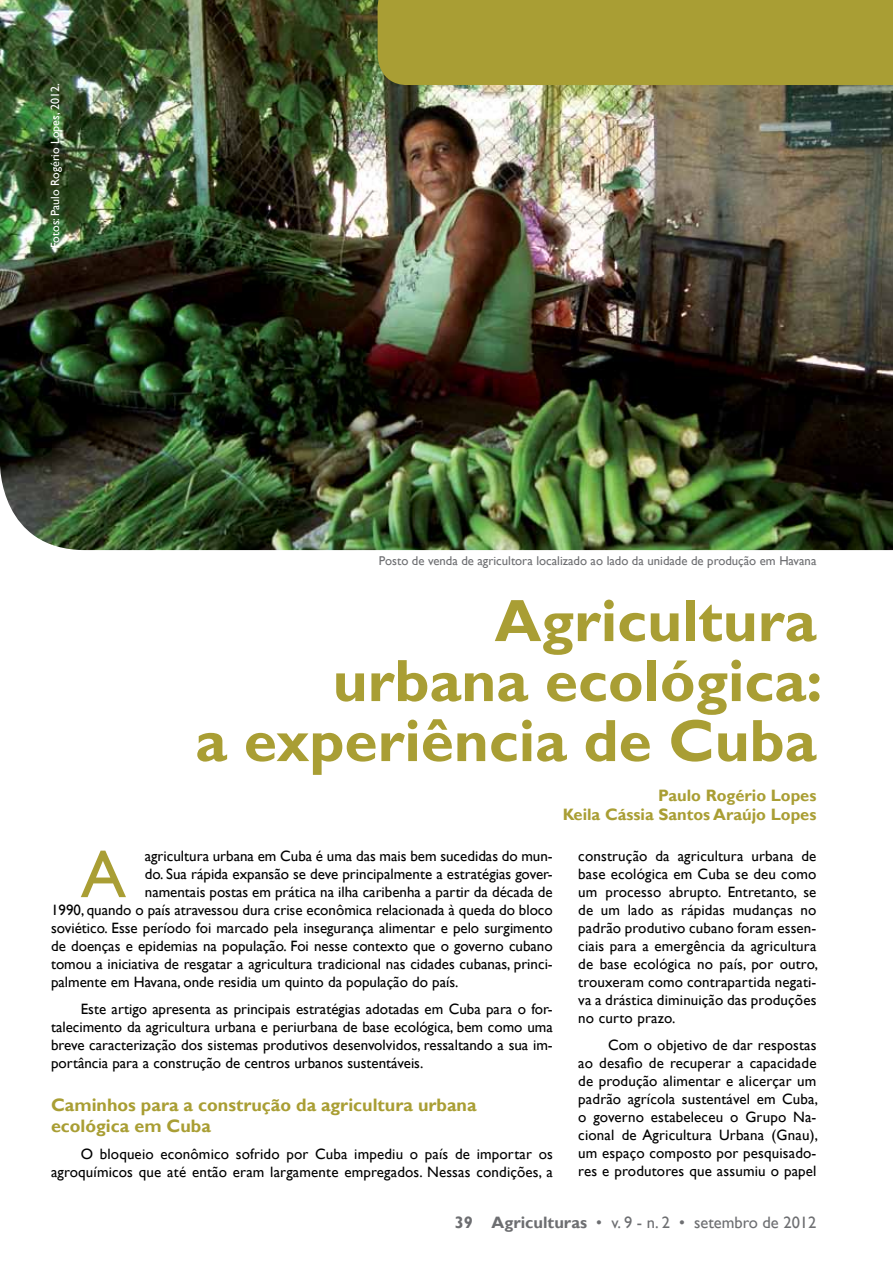
<style>
.page{position:relative;width:893px;height:1263px;background:#fff}
.page>*{position:absolute;margin:0;border:0;box-sizing:border-box;transform-origin:0 0}
.t1{font:67.8px "Gill Sans";color:#a99e34}
.t2{font:700 60px/60px "Gill Sans";color:#a99e34;text-align:right}
.t3{font:700 18px/21.6px "Gill Sans";color:#a99e34}
.t4{font:700 16.5px/19.8px "Gill Sans";color:#a99e34;text-align:right}
.t5{font:16.5px "Gill Sans";color:#6d6e71}
.t6{font:15px/18px "Gill Sans";color:#000;text-align:justify}
.t7{font:12.75px "Gill Sans";color:#6d6e71}
.t8{font:12px "Gill Sans";color:#fff}
.s1{font-weight:700}
</style>
<div class="page">
<img style="left:0;top:0;width:893px;height:550px">
<div style="left:378px;top:0;width:515px;height:85px;background:#a99e34"></div>
<p class="t8" style="left:48px;top:248px;width:166px;rotate:-90deg">Fotos: Paulo Rogério Lopes, 2012.</p>
<p class="t7" style="left:379px;top:553px;width:439px">Posto de venda de agricultora localizado ao lado da unidade de produção em Havana</p>
<h2 class="t2" style="left:195px;top:592px;width:629px">Agricultura<br>urbana ecológica:<br>a experiência de Cuba</h2>
<p class="t4" style="left:563px;top:786px;width:255px">Paulo Rogério Lopes<br>Keila Cássia Santos Araújo Lopes</p>
<h1 class="t1" style="left:81px;top:835px;width:47px">A</h1>
<p class="t6" style="left:145px;top:847px;width:409px">agricultura urbana em Cuba é uma das mais bem sucedidas do mun-</p>
<p class="t6" style="left:145px;top:865px;width:409px">do. Sua rápida expansão se deve principalmente a estratégias gover-</p>
<p class="t6" style="left:145px;top:883px;width:409px">namentais postas em prática na ilha caribenha a partir da década de</p>
<p class="t6" style="left:51px;top:901px;width:503px">1990, quando o país atravessou dura crise econômica relacionada à queda do bloco</p>
<p class="t6" style="left:51px;top:919px;width:503px">soviético. Esse período foi marcado pela insegurança alimentar e pelo surgimento</p>
<p class="t6" style="left:51px;top:937px;width:503px">de doenças e epidemias na população. Foi nesse contexto que o governo cubano</p>
<p class="t6" style="left:51px;top:955px;width:503px">tomou a iniciativa de resgatar a agricultura tradicional nas cidades cubanas, princi-</p>
<p class="t6" style="left:51px;top:973px;width:409px">palmente em Havana, onde residia um quinto da população do país.</p>
<p class="t6" style="left:51px;top:1000px;width:503px;text-indent:30px">Este artigo apresenta as principais estratégias adotadas em Cuba para o for&shy;talecimento da agricultura urbana e periurbana de base ecológica, bem como uma breve caracterização dos sistemas produtivos desenvolvidos, ressaltando a sua im&shy;portância para a construção de centros urbanos sustentáveis.</p>
<p class="t3" style="left:51px;top:1094px;width:427px">Caminhos para a construção da agricultura urbana ecológica em Cuba</p>
<p class="t6" style="left:51px;top:1145px;width:503px;text-align:right">O bloqueio econômico sofrido por Cuba impediu o país de importar os agroquímicos que até então eram largamente empregados. Nessas condições, a</p>
<p class="t6" style="left:578px;top:847px;width:241px">construção da agricultura urbana de base ecológica em Cuba se deu como um processo abrupto. Entretanto, se de um lado as rápidas mudanças no padrão produtivo cubano foram essen&shy;ciais para a emergência da agricultura de base ecológica no país, por outro, trouxeram como contrapartida negati&shy;va a drástica diminuição das produções no curto prazo.</p>
<p class="t6" style="left:578px;top:1036px;width:241px;text-indent:30px">Com o objetivo de dar respostas ao desafio de recuperar a capacidade de produção alimentar e alicerçar um padrão agrícola sustentável em Cuba, o governo estabeleceu o Grupo Na&shy;cional de Agricultura Urbana (Gnau), um espaço composto por pesquisado&shy;res e produtores que assumiu o papel</p>
<p class="t5" style="left:455px;top:1212px;width:363px"><span class="s1">39 Agriculturas</span> • v. 9 - n. 2 • setembro de 2012</p>
</div>
